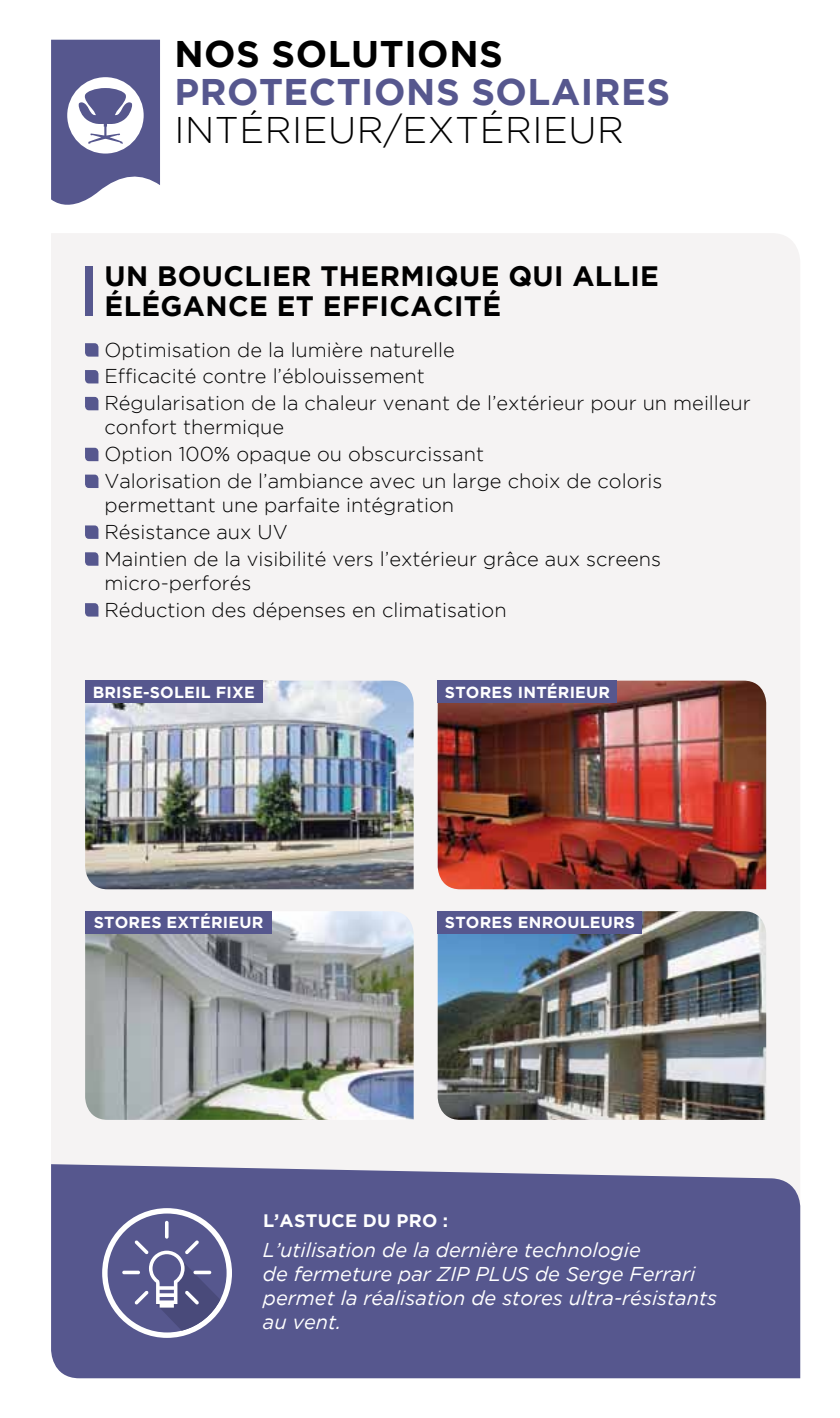
<style>
.page{position:relative;width:840px;height:1418px;background:#fff}
.page>*{position:absolute;margin:0;border:0;box-sizing:border-box;transform-origin:0 0}
.t1{font:700 37px "Gotham";color:#56578e}
.t2{font:300 37px "Gotham";letter-spacing:.015em;color:#000}
.t3{font:700 37px "Gotham";color:#000}
.t4{font:700 28px/30px "Gotham";letter-spacing:.015em;color:#000}
.t5{font:300 20px/26.8px "Gotham";color:#000}
.t6{font:italic 20px/24px "Gotham";color:#fff}
.t7{font:700 18px "Gotham";letter-spacing:.015em;color:#fff}
.t8{font:700 16px "Gotham";letter-spacing:.015em;color:#fff}
</style>
<div class="page">
<div style="left:51px;top:233px;width:748px;height:931px;background:#f5f3f3"></div>
<svg style="left:85px;top:343px;width:13px;height:13px"></svg>
<svg style="left:85px;top:370px;width:13px;height:13px"></svg>
<svg style="left:85px;top:397px;width:13px;height:13px"></svg>
<svg style="left:85px;top:448px;width:13px;height:13px"></svg>
<svg style="left:85px;top:474px;width:13px;height:14px"></svg>
<svg style="left:85px;top:525px;width:13px;height:14px"></svg>
<svg style="left:85px;top:552px;width:13px;height:13px"></svg>
<svg style="left:85px;top:603px;width:13px;height:13px"></svg>
<div style="left:85px;top:266px;width:8px;height:50px;background:#56578e"></div>
<img style="left:85px;top:680px;width:328px;height:209px">
<div style="left:85px;top:680px;width:178px;height:22px;background:#56578e"></div>
<img style="left:85px;top:911px;width:328px;height:208px">
<div style="left:85px;top:911px;width:186px;height:22px;background:#56578e"></div>
<img style="left:437px;top:680px;width:328px;height:209px">
<div style="left:437px;top:680px;width:180px;height:22px;background:#56578e"></div>
<img style="left:437px;top:911px;width:328px;height:208px">
<div style="left:437px;top:911px;width:204px;height:22px;background:#56578e"></div>
<div style="left:51px;top:1164px;width:748px;height:214px;background:#56578e"></div>
<svg style="left:102px;top:1208px;width:130px;height:129px"></svg>
<svg style="left:51px;top:40px;width:109px;height:165px"></svg>
<h1 class="t3" style="left:174px;top:32px;width:230px">NOS SOLUTION</h1>
<h1 class="t3" style="left:479px;top:32px;width:25px">S</h1>
<h1 class="t1" style="left:174px;top:70px;width:52px">PROTECTION</h1>
<h1 class="t1" style="left:436px;top:70px;width:85px">S SOLAIRE</h1>
<h1 class="t1" style="left:646px;top:70px;width:25px">S</h1>
<h1 class="t2" style="left:174px;top:109px;width:450px">INTÉRIEUR/EXTÉRIEUR</h1>
<h2 class="t4" style="left:104px;top:261px;width:555px">UN BOUCLIER THERMIQUE QUI ALLIE<br>ÉLÉGANCE ET EFFICACITÉ</h2>
<p class="t5" style="left:104px;top:336px;width:647px">Optimisation de la lumière naturelle<br>Efficacité contre l’éblouissement<br>Régularisation de la chaleur venant de l’extérieur pour un meilleur</p>
<p class="t5" style="left:104px;top:413px;width:559px">confort thermique<br>Option 100% opaque ou obscurcissant<br>Valorisation de l’ambiance avec un large choix de coloris</p>
<p class="t5" style="left:104px;top:491px;width:558px">permettant une parfaite intégration<br>Résistance aux UV<br>Maintien de la visibilité vers l’extérieur grâce aux screens</p>
<p class="t5" style="left:104px;top:569px;width:403px">micro-perforés<br>Réduction des dépenses en climatisation</p>
<p class="t8" style="left:93px;top:682px;width:10px">BRI</p>
<p class="t8" style="left:122px;top:682px;width:50px">SE-SOLEIL</p>
<p class="t8" style="left:216px;top:682px;width:38px">FIXE</p>
<p class="t8" style="left:94px;top:913px;width:23px">STORE</p>
<p class="t8" style="left:151px;top:913px;width:49px">S EXTÉRIE</p>
<p class="t8" style="left:239px;top:913px;width:23px">UR</p>
<p class="t8" style="left:444px;top:682px;width:23px">STORE</p>
<p class="t8" style="left:502px;top:682px;width:26px">S INTÉRIE</p>
<p class="t8" style="left:586px;top:682px;width:24px">UR</p>
<p class="t8" style="left:444px;top:913px;width:23px">STORE</p>
<p class="t8" style="left:502px;top:913px;width:29px">S ENRO</p>
<p class="t8" style="left:567px;top:913px;width:69px">ULEURS</p>
<p class="t7" style="left:263px;top:1210px;width:187px">L’ASTUCE DU PRO :</p>
<p class="t6" style="left:263px;top:1237px;width:455px">L’utilisation de la dernière technologie<br>de fermeture par ZIP PLUS de Serge Ferrari permet la réalisation de stores ultra-résistants au vent.</p>
</div>
